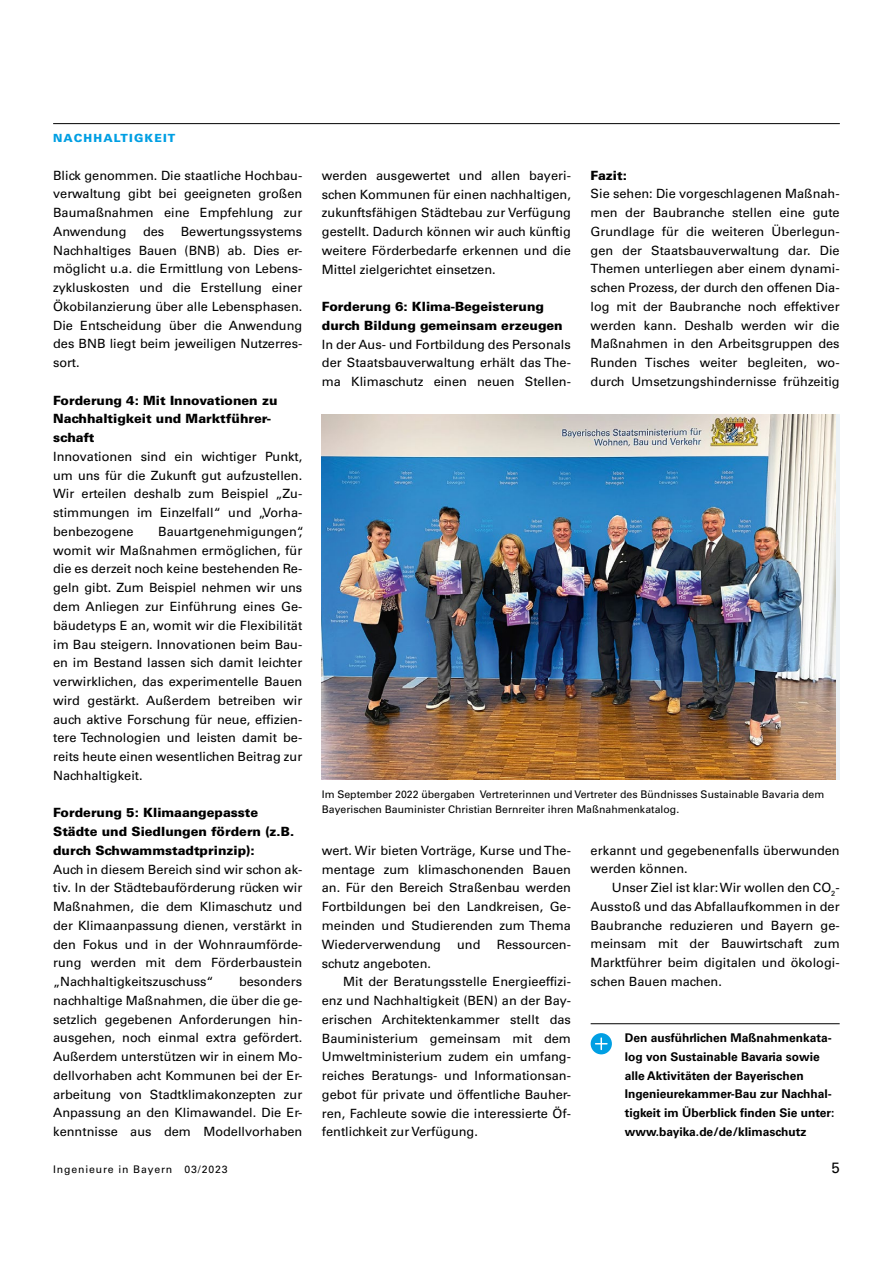
<style>
.page{position:relative;width:893px;height:1263px;background:#fff}
.page>*{position:absolute;margin:0;border:0;box-sizing:border-box;transform-origin:0 0}
.t1{font:15px "Univers LT Std";color:#000}
.t2{font:12.75px/18.8px "Univers LT Std";color:#000;text-align:justify}
.t3{font:700 12px/18.8px "Univers LT Std";color:#000}
.t4{font:900 11.25px "Univers LT Std";letter-spacing:.1em;color:#009fe3}
.t5{font:10.5px/14.2px "Univers LT Std";color:#000}
.t6{font:10.5px "Univers LT Std";letter-spacing:.08em;color:#000}
.s1{font-weight:900}
</style>
<div class="page">
<hr style="left:53px;top:123px;width:787px;height:1px;background:#000">
<img style="left:322px;top:414px;width:514px;height:366px">
<hr style="left:591px;top:1023px;width:249px;height:1px;background:#000">
<svg style="left:591px;top:1033px;width:21px;height:21px"></svg>
<p class="t4" style="left:53px;top:131px;width:124px">NACHHALTIGKEIT</p>
<p class="t2" style="left:53px;top:166px;width:251px">Blick genommen. Die staatliche Hochbau&shy;verwaltung gibt bei geeigneten großen Baumaßnahmen eine Empfehlung zur Anwendung</p>
<p class="t2" style="left:53px;top:222px;width:251px;text-indent:128px">Bewertungssystems Nachhaltiges Bauen (BNB) ab. Dies er&shy;möglicht u.a. die Ermittlung von Lebens&shy;zykluskosten und die Erstellung einer Ökobilanzierung über alle Lebensphasen.<br>Die Entscheidung über die Anwendung des BNB liegt beim jeweiligen Nutzerres&shy;sort.</p>
<p class="t2" style="left:53px;top:391px;width:251px;text-align:left"><span class="s1">Forderung 4: Mit Innovationen zu<br>Nachhaltigkeit und Marktführer&shy;schaft<br></span>Innovationen sind ein wichtiger Punkt, um uns für die Zukunft gut aufzustellen.<br>Wir erteilen deshalb zum Beispiel „Zu&shy;stimmungen im Einzelfall“ und „Vorha&shy;benbezogene</p>
<p class="t2" style="left:143px;top:222px;width:23px">des</p>
<p class="t2" style="left:53px;top:522px;width:252px;text-align:left;text-indent:105px">Bauartgenehmigungen“, womit wir Maßnahmen ermöglichen, für die es derzeit noch keine bestehenden Re&shy;geln gibt. Zum Beispiel nehmen wir uns dem Anliegen zur Einführung eines Ge&shy;bäudetyps E an, womit wir die Flexibilität im Bau steigern. Innovationen beim Bau&shy;en im Bestand lassen sich damit leichter verwirklichen, das experimentelle Bauen wird gestärkt. Außerdem betreiben wir auch aktive Forschung für neue, effizien&shy;tere Technologien und leisten damit be&shy;reits heute einen wesentlichen Beitrag zur Nachhaltigkeit.</p>
<p class="t2" style="left:53px;top:803px;width:251px;text-align:left"><span class="s1">Forderung 5: Klimaangepasste Städte und Siedlungen fördern (z.B. durch Schwammstadtprinzip):<br></span>Auch in diesem Bereich sind wir schon ak&shy;tiv. In der Städtebauförderung rücken wir Maßnahmen, die dem Klimaschutz und der Klimaanpassung dienen, verstärkt in den Fokus und in der Wohnraumförde&shy;rung werden mit dem Förderbaustein „Nachhaltigkeitszuschuss“</p>
<p class="t2" style="left:53px;top:972px;width:251px;text-indent:186px">besonders nachhaltige Maßnahmen, die über die ge&shy;setzlich gegebenen Anforderungen hin&shy;ausgehen, noch einmal extra gefördert.<br>Außerdem unterstützen wir in einem Mo&shy;dellvorhaben acht Kommunen bei der Er&shy;arbeitung von Stadtklimakonzepten zur Anpassung an den Klimawandel. Die Er&shy;kenntnisse aus dem Modellvorhaben</p>
<p class="t2" style="left:322px;top:166px;width:251px">werden ausgewertet und allen bayeri&shy;schen Kommunen für einen nachhaltigen, zukunftsfähigen Städtebau zur Verfügung gestellt. Dadurch können wir auch künftig weitere Förderbedarfe erkennen und die Mittel zielgerichtet einsetzen.</p>
<p class="t2" style="left:322px;top:297px;width:251px;text-align:left"><span class="s1">Forderung 6: Klima-Begeisterung durch Bildung gemeinsam erzeugen </span>In der Aus- und Fortbildung des Personals der Staatsbauverwaltung erhält das The&shy;ma Klimaschutz einen neuen Stellen-</p>
<p class="t2" style="left:591px;top:166px;width:251px;text-align:left"><span class="s1">Fazit:<br></span>Sie sehen: Die vorgeschlagenen Maßnah&shy;men der Baubranche stellen eine gute Grundlage für die weiteren Überlegun&shy;gen der Staatsbauverwaltung dar. Die Themen unterliegen aber einem dynami&shy;schen Prozess, der durch den offenen Dia&shy;log mit der Baubranche noch effektiver werden kann. Deshalb werden wir die Maßnahmen in den Arbeitsgruppen des Runden Tisches weiter begleiten, wo&shy;durch Umsetzungshindernisse frühzeitig</p>
<p class="t5" style="left:322px;top:788px;width:504px">Im September 2022 übergaben Vertreterinnen und Vertreter des Bündnisses Sustainable Bavaria dem<br>Bayerischen Bauminister Christian Bernreiter ihren Maßnahmenkatalog.</p>
<p class="t2" style="left:322px;top:841px;width:251px">wert. Wir bieten Vorträge, Kurse und The&shy;mentage zum klimaschonenden Bauen an. Für den Bereich Straßenbau werden Fortbildungen bei den Landkreisen, Ge&shy;meinden und Studierenden zum Thema Wiederverwendung</p>
<p class="t2" style="left:457px;top:935px;width:25px">und</p>
<p class="t2" style="left:497px;top:935px;width:76px">Ressourcen-</p>
<p class="t2" style="left:322px;top:954px;width:111px">schutz angeboten.</p>
<p class="t2" style="left:343px;top:972px;width:229px">Mit der Beratungsstelle Energieeffizi-</p>
<p class="t2" style="left:322px;top:991px;width:250px">enz und Nachhaltigkeit (BEN) an der Bay-</p>
<p class="t2" style="left:322px;top:1010px;width:251px">erischen Architektenkammer stellt das</p>
<p class="t2" style="left:322px;top:1029px;width:250px">Bauministerium gemeinsam mit dem</p>
<p class="t2" style="left:322px;top:1047px;width:250px">Umweltministerium zudem ein umfang-</p>
<p class="t2" style="left:322px;top:1066px;width:250px">reiches Beratungs- und Informationsan-</p>
<p class="t2" style="left:322px;top:1085px;width:250px">gebot für private und öffentliche Bauher-</p>
<p class="t2" style="left:322px;top:1104px;width:250px">ren, Fachleute sowie die interessierte Öf-</p>
<p class="t2" style="left:322px;top:1122px;width:158px">fentlichkeit zur Verfügung.</p>
<p class="t2" style="left:591px;top:841px;width:251px">erkannt und gegebenenfalls überwunden</p>
<p class="t2" style="left:591px;top:860px;width:99px">werden können.</p>
<p class="t2" style="left:612px;top:878px;width:229px">Unser Ziel ist klar: Wir wollen den CO<sub>2</sub>-</p>
<p class="t2" style="left:591px;top:897px;width:250px">Ausstoß und das Abfallaufkommen in der</p>
<p class="t2" style="left:591px;top:916px;width:250px">Baubranche reduzieren und Bayern ge-</p>
<p class="t2" style="left:591px;top:935px;width:251px">meinsam mit der Bauwirtschaft zum</p>
<p class="t2" style="left:591px;top:953px;width:250px">Marktführer beim digitalen und ökologi-</p>
<p class="t2" style="left:591px;top:972px;width:133px">schen Bauen machen.</p>
<p class="t3" style="left:625px;top:1029px;width:211px">Den ausführlichen Maßnahmenkata&shy;log von Sustainable Bavaria sowie alle Aktivitäten der Bayerischen Ingenieurekammer-Bau zur Nachhal&shy;tigkeit im Überblick finden Sie unter: www.bayika.de/de/klimaschutz</p>
<p class="t6" style="left:53px;top:1163px;width:176px">Ingenieure in Bayern 03/2023</p>
<p class="t1" style="left:831px;top:1159px;width:10px">5</p>
</div>
